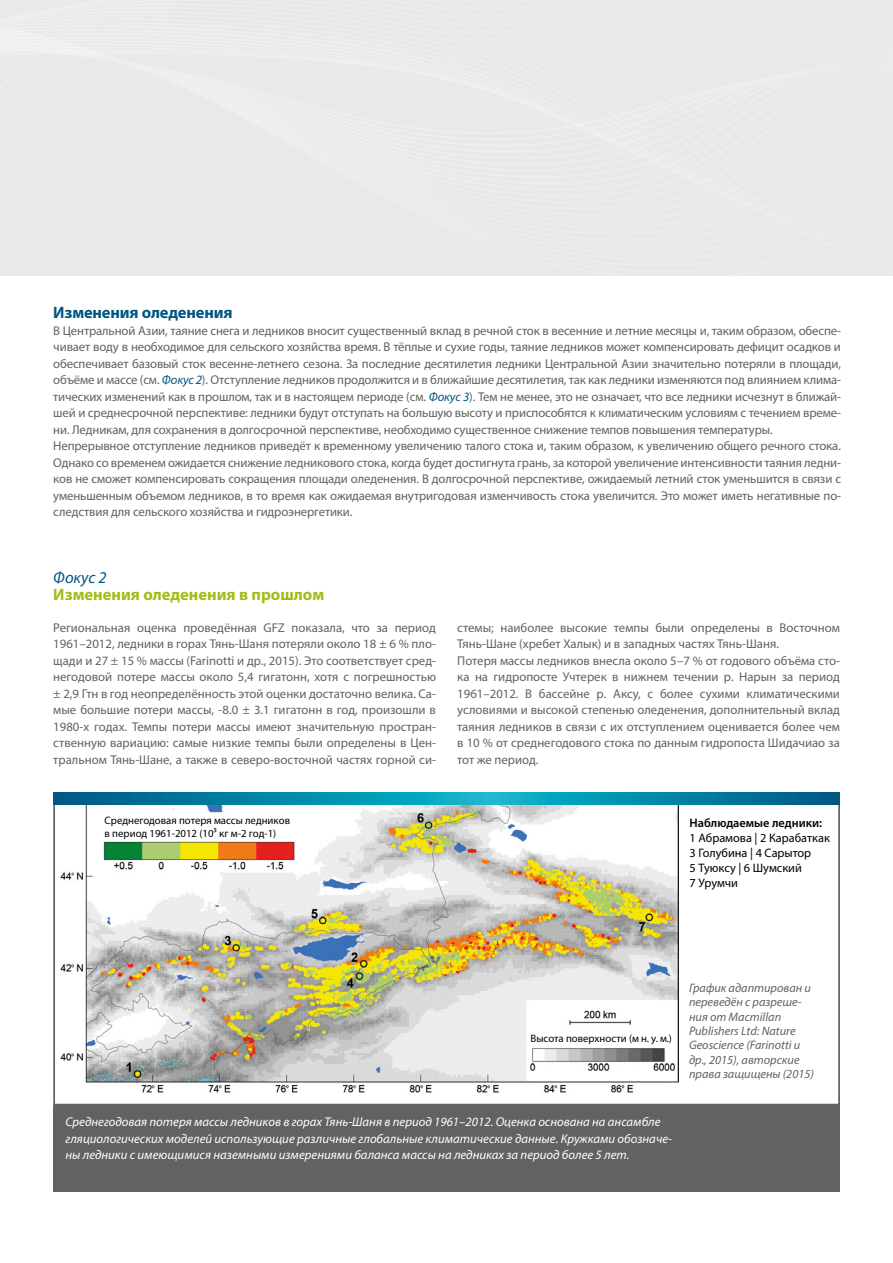
<style>
.page{position:relative;width:893px;height:1263px;background:#fff}
.page>*{position:absolute;margin:0;border:0;box-sizing:border-box;transform-origin:0 0}
.t1{font:700 16.5px "Myriad Pro";color:#9fbe15}
.t2{font:700 16.5px "Myriad Pro";letter-spacing:-.01em;color:#005681}
.t3{font:italic 16.5px "Myriad Pro";letter-spacing:.005em;color:#005681}
.t4{font:12.75px/16.5px "Myriad Pro";letter-spacing:-.01em;color:#626261}
.t5{font:italic 12.75px/16.5px "Myriad Pro";color:#fff}
.t6{font:italic 12.3px/14.2px "Myriad Pro";color:#626261}
.t7{font:12.3px/15px "Myriad Pro";color:#000}
.t8{font:600 12.3px "Myriad Pro";color:#000}
.t9{font:10.8px/12.8px "Myriad Pro";color:#000}
.s1{font-style:italic;color:#005681}
</style>
<div class="page">
<img style="left:60px;top:804px;width:618px;height:289px">
<div style="left:0;top:0;width:893px;height:276px;background:#e9e9e9"></div>
<div style="left:53px;top:1105px;width:787px;height:86px;background:#626261"></div>
<svg style="left:53px;top:793px;width:787px;height:11px;background:#0387a7"></svg>
<div style="left:530px;top:1034px;width:143px;height:12px;background:#fff"></div>
<div style="left:103px;top:815px;width:195px;height:25px;background:#fff"></div>
<p class="t2" style="left:53px;top:302px;width:181px">Изменения оледенения</p>
<p class="t4" style="left:53px;top:322px;width:789px">В Центральной Азии, таяние снега и ледников вносит существенный вклад в речной сток в весенние и летние месяцы и, таким образом, обеспе&shy;чивает воду в необходимое для сельского хозяйства время. В тёплые и сухие годы, таяние ледников может компенсировать дефицит осадков и обеспечивает базовый сток весенне-летнего сезона. За последние десятилетия ледники Центральной Азии значительно потеряли в площади, объёме и массе (см. <span class="s1">Фокус 2</span>). Отступление ледников продолжится и в ближайшие десятилетия, так как ледники изменяются под влиянием клима&shy;тических изменений как в прошлом, так и в настоящем периоде (см. <span class="s1">Фокус 3</span>). Тем не менее, это не означает, что все ледники исчезнут в ближай&shy;шей и среднесрочной перспективе: ледники будут отступать на большую высоту и приспособятся к климатическим условиям с течением време&shy;ни. Ледникам, для сохранения в долгосрочной перспективе, необходимо существенное снижение темпов повышения температуры.<br>Непрерывное отступление ледников приведёт к временному увеличению талого стока и, таким образом, к увеличению общего речного стока.<br>Однако со временем ожидается снижение ледникового стока, когда будет достигнута грань, за которой увеличение интенсивности таяния ледни&shy;ков не сможет компенсировать сокращения площади оледенения. В долгосрочной перспективе, ожидаемый летний сток уменьшится в связи с уменьшенным объемом ледников, в то время как ожидаемая внутригодовая изменчивость стока увеличится. Это может иметь негативные по&shy;следствия для сельского хозяйства и гидроэнергетики.</p>
<p class="t3" style="left:53px;top:567px;width:55px">Фокус 2</p>
<p class="t1" style="left:53px;top:583px;width:272px">Изменения оледенения в прошлом</p>
<p class="t4" style="left:53px;top:619px;width:384px;text-align:justify">Региональная оценка проведённая GFZ показала, что за период 1961–2012, ледники в горах Тянь-Шаня потеряли около 18 ± 6 % пло&shy;щади и 27 ± 15 % массы (Farinotti и др., 2015). Это соответствует сред&shy;негодовой потере массы около 5,4 гигатонн, хотя с погрешностью ± 2,9 Гтн в год неопределённость этой оценки достаточно велика. Са&shy;мые большие потери массы, -8.0 ± 3.1 гигатонн в год, произошли в 1980-х годах. Темпы потери массы имеют значительную простран&shy;ственную вариацию: самые низкие темпы были определены в Цен&shy;тральном Тянь-Шане, а также в северо-восточной частях горной си-</p>
<p class="t4" style="left:457px;top:619px;width:384px">стемы; наиболее высокие темпы были определены в Восточном Тянь-Шане (хребет Халык) и в западных частях Тянь-Шаня.<br>Потеря массы ледников внесла около 5–7 % от годового объёма сто&shy;ка на гидропосте Учтерек в нижнем течении р. Нарын за период 1961–2012. В бассейне р. Аксу, с более сухими климатическими условиями и высокой степенью оледенения, дополнительный вклад таяния ледников в связи с их отступлением оценивается более чем в 10 % от среднегодового стока по данным гидропоста Шидачиао за тот же период.</p>
<p class="t9" style="left:105px;top:814px;width:187px">Среднегодовая потеря массы ледников в период 1961-2012 (10³ кг м-2 год-1)</p>
<p class="t8" style="left:690px;top:815px;width:134px">Наблюдаемые ледники:</p>
<p class="t7" style="left:690px;top:830px;width:142px">1 Абрамова | 2 Карабаткак<br>3 Голубина | 4 Сарытор<br>5 Туюксу | 6 Шумский<br>7 Урумчи</p>
<p class="t9" style="left:531px;top:1032px;width:143px">Высота поверхности (м н. у. м.)</p>
<p class="t5" style="left:66px;top:1113px;width:608px">Среднегодовая потеря массы ледников в горах Тянь-Шаня в период 1961–2012. Оценка основана на ансамбле гляциологических моделей использующие различные глобальные климатические данные. Кружками обозначе&shy;ны ледники с имеющимися наземными измерениями баланса массы на ледниках за период более 5 лет.</p>
<p class="t6" style="left:689px;top:981px;width:126px">График адаптирован и переведён с разреше&shy;ния от Macmillan<br>Publishers Ltd: Nature<br>Geoscience (Farinotti и др., 2015), авторские права защищены (2015)</p>
</div>
